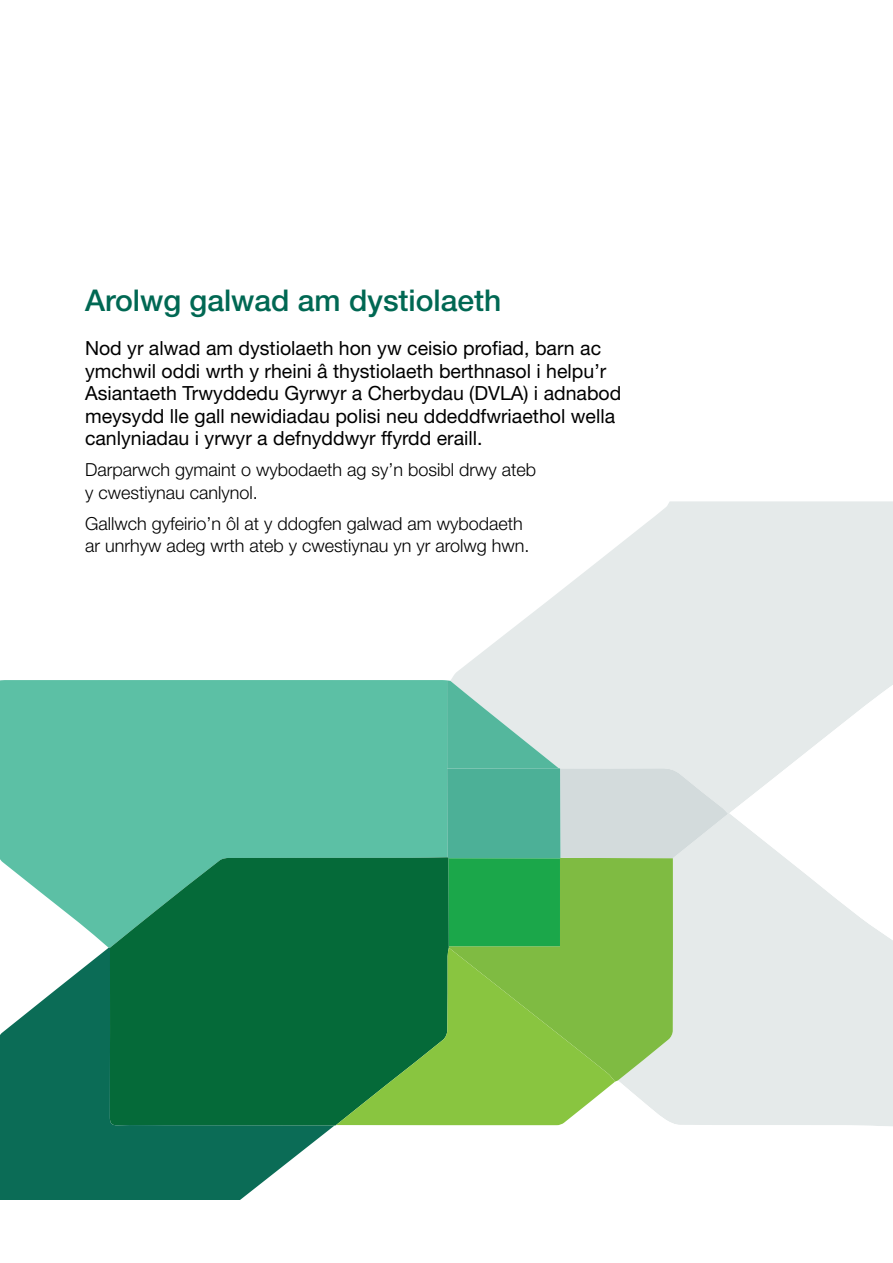
<style>
.page{position:relative;width:893px;height:1263px;background:#fff}
.page>*{position:absolute;margin:0;border:0;box-sizing:border-box;transform-origin:0 0}
.Titles{font:500 30px "Helvetica Neue LT Pro";color:#006853}
.Body_numbered_bold{font:19.5px/22.5px "Helvetica Neue LT Pro";color:#000}
.Body_numbered{font:300 18px/22.5px "Helvetica Neue LT Pro";color:#000}
</style>
<div class="page">
<svg style="left:451px;top:501px;width:442px;height:579px;fill:#e5eaea"></svg>
<svg style="left:335px;top:1080px;width:558px;height:46px;background:#e8ecec"></svg>
<div style="left:0;top:680px;width:447px;height:268px;background:#5cc0a5"></div>
<svg style="left:0;top:948px;width:335px;height:251px;fill:#0b6c56"></svg>
<svg style="left:449px;top:946px;width:224px;height:135px;background:#8ec25b"></svg>
<svg style="left:110px;top:857px;width:339px;height:268px;background:#0b7041"></svg>
<svg style="left:336px;top:948px;width:279px;height:177px;background:#61a843"></svg>
<svg style="left:447px;top:680px;width:446px;height:266px"></svg>
<h2 class="Titles" style="left:85px;top:283px;width:418px">Arolwg galwad am dystiolaeth</h2>
<p class="Body_numbered_bold" style="left:85px;top:336px;width:538px">Nod yr alwad am dystiolaeth hon yw ceisio profiad, barn ac ymchwil oddi wrth y rheini â thystiolaeth berthnasol i helpu’r Asiantaeth Trwyddedu Gyrwyr a Cherbydau (DVLA) i adnabod meysydd lle gall newidiadau polisi neu ddeddfwriaethol wella canlyniadau i yrwyr a defnyddwyr ffyrdd eraill.</p>
<p class="Body_numbered" style="left:85px;top:458px;width:453px">Darparwch gymaint o wybodaeth ag sy’n bosibl drwy ateb y cwestiynau canlynol.</p>
<p class="Body_numbered" style="left:85px;top:512px;width:446px">Gallwch gyfeirio’n ôl at y ddogfen galwad am wybodaeth ar unrhyw adeg wrth ateb y cwestiynau yn yr arolwg hwn.</p>
</div>
